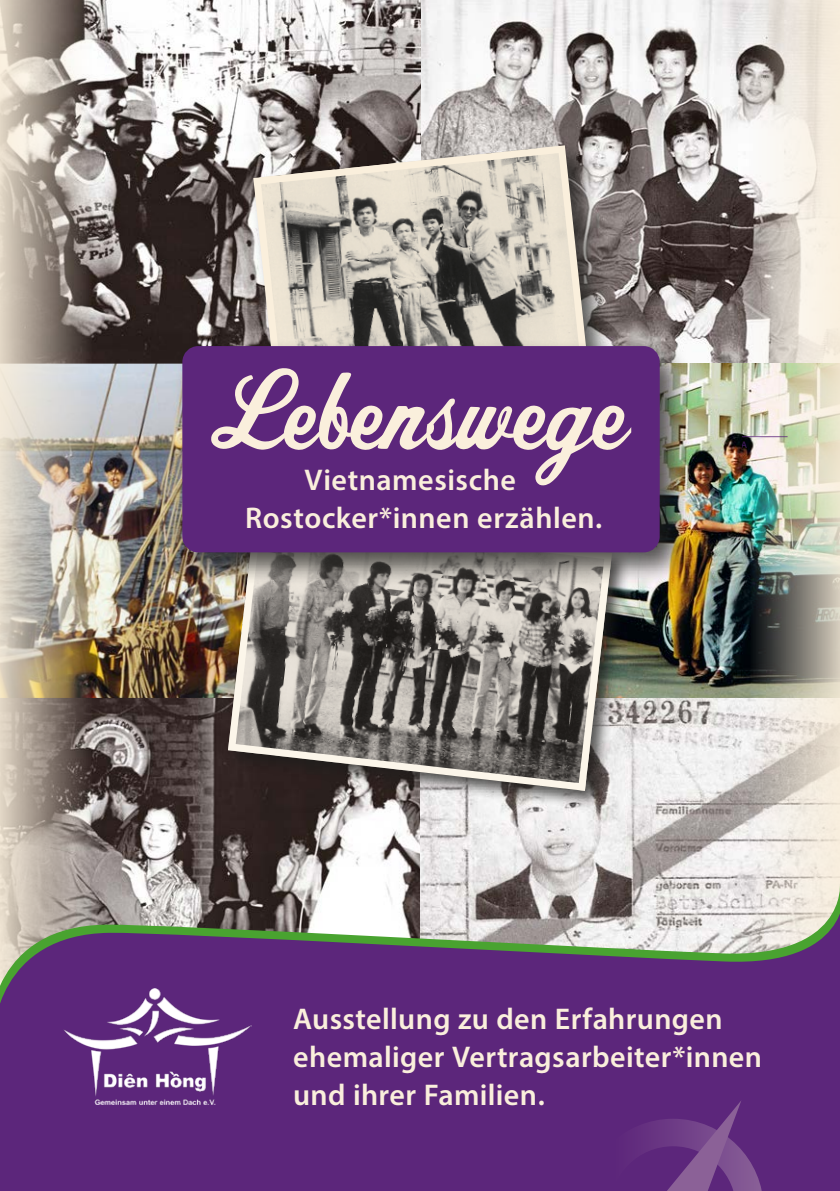
<style>
.page{position:relative;width:840px;height:1191px;background:#fff}
.page>*{position:absolute;margin:0;border:0;box-sizing:border-box;transform-origin:0 0}
.t1{font:125.6px "Aktuelle";letter-spacing:-.01em;color:#faefdc}
.t2{font:600 30px/38px "Myriad Pro";letter-spacing:.015em;color:#faefdc}
.t3{font:9.6px "Myriad Pro";color:#5c267b}
</style>
<div class="page">
<img style="left:420px;top:0;width:328px;height:363px">
<img style="left:92px;top:0;width:328px;height:363px">
<img style="left:419px;top:698px;width:329px;height:152px">
<img style="left:631px;top:363px;width:117px;height:335px">
<img style="left:92px;top:698px;width:327px;height:152px">
<img style="left:92px;top:363px;width:132px;height:335px">
<svg style="left:0;top:0;width:92px;height:850px;background:#b0a69b"></svg>
<img style="left:748px;top:0;width:91px;height:850px">
<div style="left:248px;top:140px;width:367px;height:274px;background:#1d1d1b;opacity:.75"></div>
<svg style="left:249px;top:141px;width:341px;height:197px;background:#ada79d"></svg>
<div style="left:224px;top:508px;width:407px;height:301px;background:#1d1d1b;opacity:.75"></div>
<svg style="left:224px;top:585px;width:391px;height:209px;background:#7d7872"></svg>
<div style="left:174px;top:338px;width:518px;height:247px;background:#1d1d1b;opacity:.75"></div>
<div style="left:188px;top:352px;width:465px;height:194px;background:#5c267b;border-radius:10px"></div>
<div style="left:182px;top:346px;width:477px;height:206px;border:13px solid #5c267b;border-radius:10px"></div>
<hr style="left:741px;top:436px;width:46px;height:1px;background:#5c267b">
<svg style="left:0;top:850px;width:839px;height:9px"></svg>
<svg style="left:0;top:859px;width:839px;height:187px;background:#886f92"></svg>
<div style="left:0;top:1046px;width:839px;height:145px;background:#5c267b"></div>
<img style="left:64px;top:988px;width:188px;height:116px">
<svg style="left:646px;top:1101px;width:116px;height:90px"></svg>
<h1 class="t1" style="left:197px;top:339px;width:428px">Lebenswege</h1>
<p class="t2" style="left:245px;top:460px;width:358px;text-indent:59px">Vietnamesische<br>Rostocker*innen erzählen.</p>
<p class="t3" style="left:741px;top:439px;width:7px">A</p>
<p class="t2" style="left:293px;top:999px;width:470px">Ausstellung zu den Erfahrungen ehemaliger Vertragsarbeiter*innen und ihrer Familien.</p>
</div>
